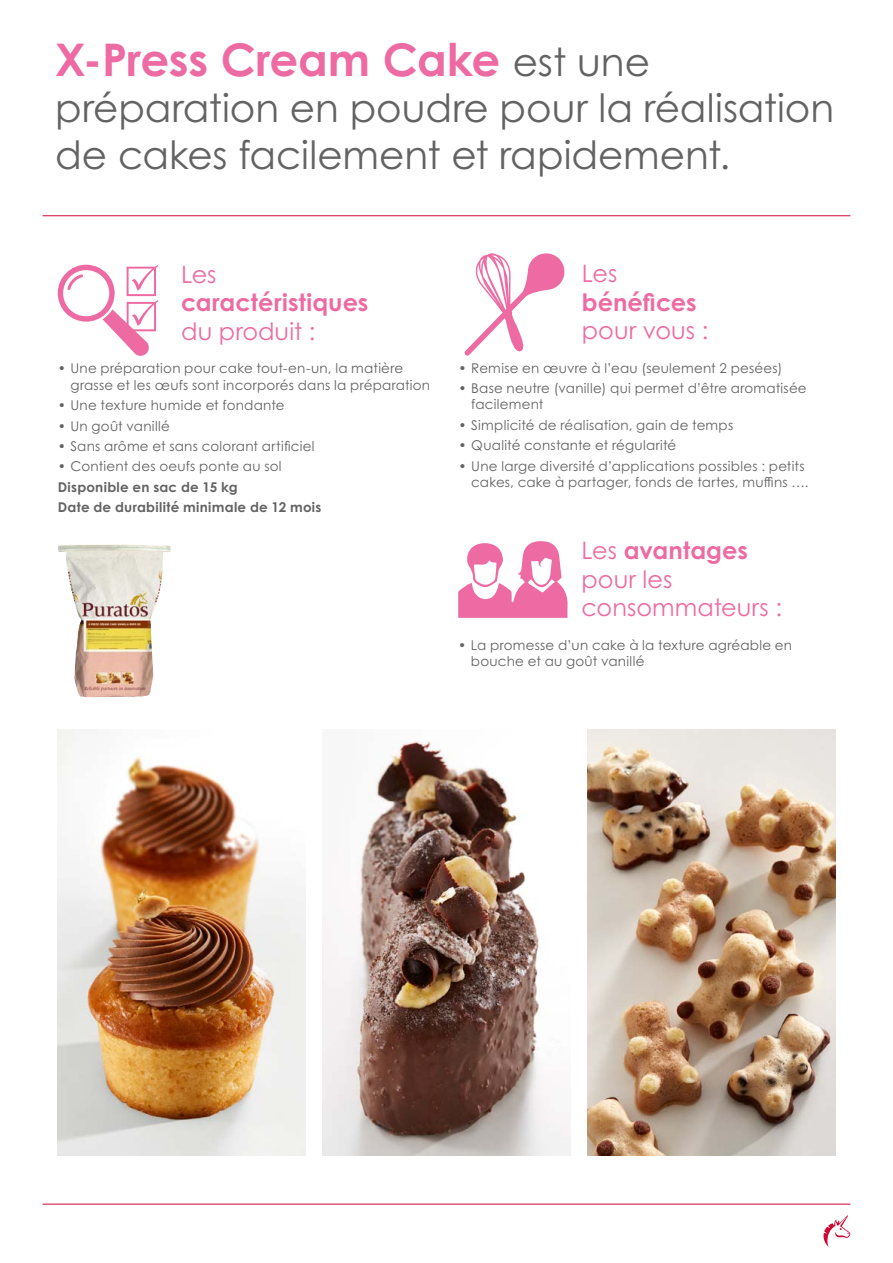
<style>
.page{position:relative;width:893px;height:1263px;background:#fff}
.page>*{position:absolute;margin:0;border:0;box-sizing:border-box;transform-origin:0 0}
.t1{font:700 45px "Century Gothic Pro";letter-spacing:-.005em;color:#ed6ba2}
.t2{font:39px/46.8px "Century Gothic Pro";color:#646363}
.t3{font:24px/28.8px "Century Gothic Pro";color:#ed6ba2}
.t4{font:700 24px "Century Gothic Pro";letter-spacing:.005em;color:#ed6ba2}
.t5{font:13.5px/16.2px "Century Gothic Pro";letter-spacing:.015em;color:#646363}
.t6{font:700 13.5px/20.4px "Century Gothic Pro";letter-spacing:.02em;color:#646363}
.s1{font-weight:400;font-size:39px;color:#646363}
.s2{font-weight:700}
</style>
<div class="page">
<hr style="left:43px;top:215px;width:807px;height:1px;background:#cc0935">
<svg style="left:458px;top:541px;width:110px;height:77px"></svg>
<svg style="left:464px;top:253px;width:101px;height:103px"></svg>
<svg style="left:58px;top:264px;width:100px;height:92px"></svg>
<svg style="left:823px;top:1215px;width:27px;height:32px"></svg>
<hr style="left:43px;top:1204px;width:807px;height:1px;background:#cc0935">
<img style="left:322px;top:741px;width:249px;height:414px">
<img style="left:57px;top:729px;width:249px;height:426px">
<img style="left:587px;top:729px;width:249px;height:426px">
<img style="left:58px;top:544px;width:113px;height:153px">
<h1 class="t1" style="left:55px;top:31px;width:596px">X-Press Cream Cake <span class="s1">est une</span></h1>
<h2 class="t2" style="left:55px;top:85px;width:780px">préparation en poudre pour la réalisation de cakes facilement et rapidement.</h2>
<h3 class="t3" style="left:181px;top:259px;width:37px">Les</h3>
<h3 class="t4" style="left:181px;top:288px;width:189px">caractéristiques</h3>
<h3 class="t3" style="left:181px;top:317px;width:136px">du produit :</h3>
<p class="t5" style="left:70px;top:360px;width:361px;text-indent:-13px">• Une préparation pour cake tout-en-un, la matière grasse et les œufs sont incorporés dans la préparation</p>
<p class="t5" style="left:58px;top:397px;width:228px">• Une texture humide et fondante</p>
<p class="t5" style="left:58px;top:417px;width:114px">• Un goût vanillé</p>
<p class="t5" style="left:58px;top:438px;width:258px">• Sans arôme et sans colorant artificiel</p>
<p class="t5" style="left:58px;top:458px;width:225px">• Contient des oeufs ponte au sol</p>
<p class="t6" style="left:58px;top:477px;width:265px">Disponible en sac de 15 kg<br>Date de durabilité minimale de 12 mois</p>
<h3 class="t3" style="left:582px;top:259px;width:37px">Les</h3>
<h3 class="t4" style="left:582px;top:287px;width:116px">bénéfices</h3>
<h3 class="t3" style="left:582px;top:316px;width:128px">pour vous :</h3>
<p class="t5" style="left:458px;top:360px;width:325px">• Remise en œuvre à l’eau (seulement 2 pesées)</p>
<p class="t5" style="left:471px;top:380px;width:337px;text-indent:-13px">• Base neutre (vanille) qui permet d’être aromatisée facilement</p>
<p class="t5" style="left:458px;top:417px;width:276px">• Simplicité de réalisation, gain de temps</p>
<p class="t5" style="left:458px;top:437px;width:219px">• Qualité constante et régularité</p>
<p class="t5" style="left:458px;top:458px;width:351px;text-align:right">• Une large diversité d’applications possibles : petits cakes, cake à partager, fonds de tartes, muffins ….</p>
<h3 class="t3" style="left:581px;top:535px;width:202px">Les <span class="s2">avantages </span>pour les consommateurs :</h3>
<p class="t5" style="left:471px;top:636px;width:323px;text-indent:-13px">• La promesse d’un cake à la texture agréable en bouche et au goût vanillé</p>
</div>
